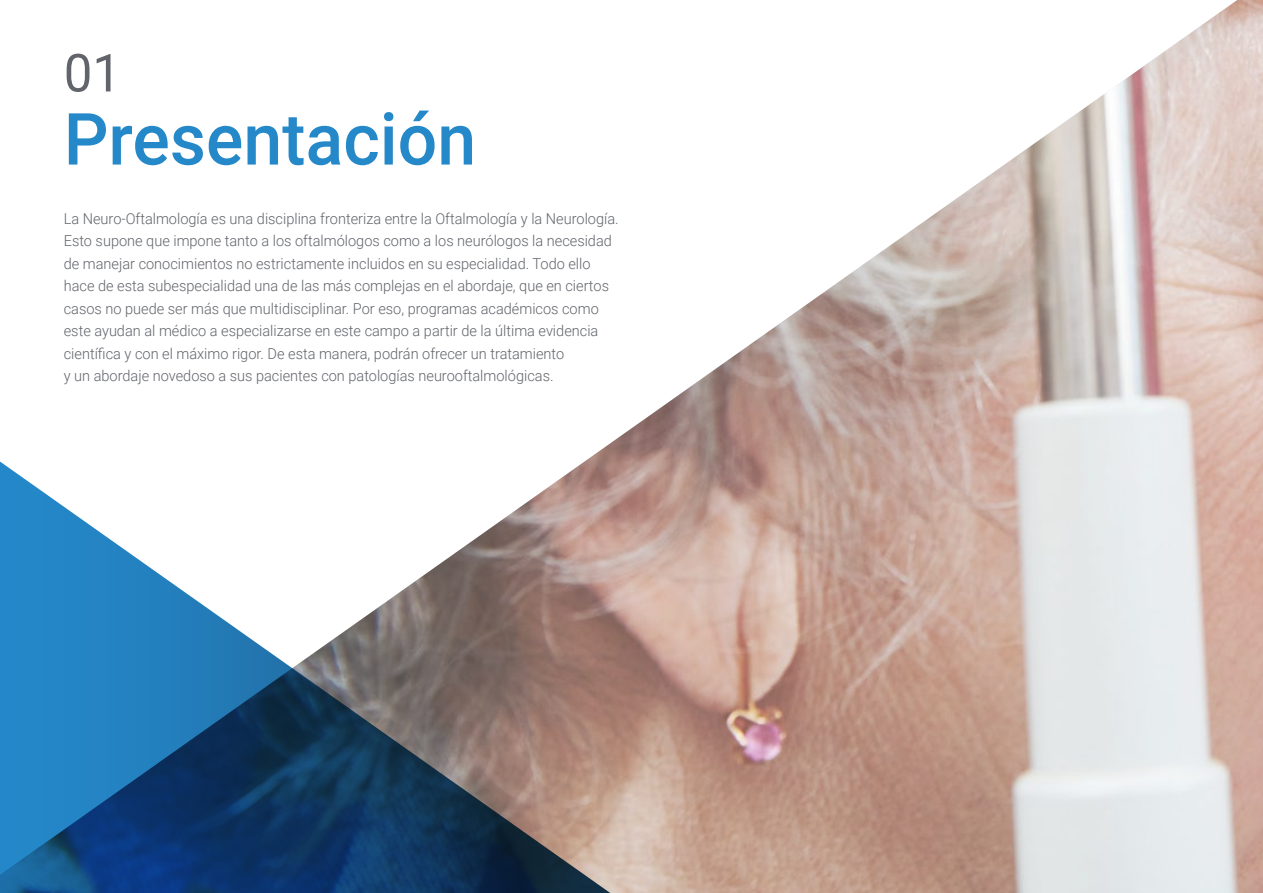
<style>
.page{position:relative;width:1263px;height:893px;background:#fff}
.page>*{position:absolute;margin:0;border:0;box-sizing:border-box;transform-origin:0 0}
.t1{font:500 72px "Roboto";color:#2488c9}
.t2{font:52.5px "Roboto";color:#61646a}
.t3{font:300 15px/22.5px "Roboto";color:#61646a}
</style>
<div class="page">
<img style="left:606px;top:0;width:657px;height:893px">
<svg style="left:0;top:446px;width:640px;height:447px"></svg>
<h2 class="t2" style="left:64px;top:36px;width:59px">01</h2>
<h1 class="t1" style="left:64px;top:89px;width:414px">Presentación</h1>
<p class="t3" style="left:64px;top:207px;width:556px">La Neuro-Oftalmología es una disciplina fronteriza entre la Oftalmología y la Neurología.<br>Esto supone que impone tanto a los oftalmólogos como a los neurólogos la necesidad de manejar conocimientos no estrictamente incluidos en su especialidad. Todo ello hace de esta subespecialidad una de las más complejas en el abordaje, que en ciertos casos no puede ser más que multidisciplinar. Por eso, programas académicos como este ayudan al médico a especializarse en este campo a partir de la última evidencia científica y con el máximo rigor. De esta manera, podrán ofrecer un tratamiento<br>y un abordaje novedoso a sus pacientes con patologías neurooftalmológicas.</p>
</div>
